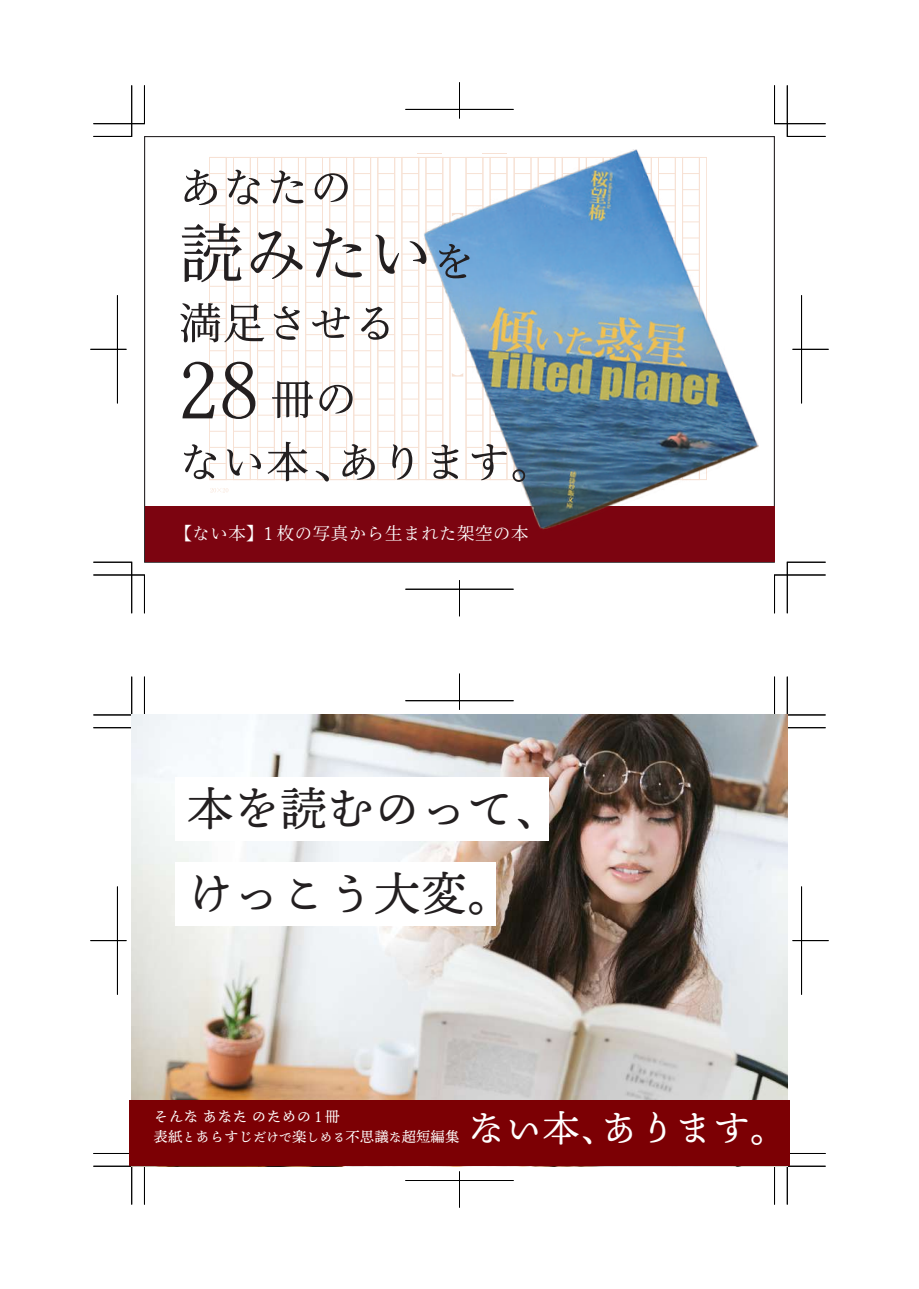
<style>
.page{position:relative;width:919px;height:1289px;background:#fff}
.page>*{position:absolute;margin:0;border:0;box-sizing:border-box;transform-origin:0 0}
.t1{font:46.8px/85.2px "Ten Mincho";color:#231f20}
.t2{font:37.2px "Ten Mincho";color:#fff}
.t3{font:18px "Gen Ei Koburi Min 6 R";color:#fff}
.t4{font:15px "Ten Mincho";color:#fff}
.t5{font:14.4px "Ten Mincho";color:#fff}
.s1{font-size:13.05px}
</style>
<div class="page">
<div style="left:144px;top:136px;width:630px;height:426px;background:#fff;border:1px solid #231f20"></div>
<svg style="left:93px;top:561px;width:52px;height:52px"></svg>
<svg style="left:93px;top:85px;width:52px;height:52px"></svg>
<svg style="left:774px;top:85px;width:52px;height:52px"></svg>
<svg style="left:774px;top:561px;width:52px;height:52px"></svg>
<hr style="left:90px;top:349px;width:36px;height:1px;background:#000">
<hr style="left:117px;top:295px;width:1px;height:108px;background:#000">
<hr style="left:792px;top:349px;width:36px;height:1px;background:#000">
<hr style="left:801px;top:295px;width:1px;height:108px;background:#000">
<hr style="left:405px;top:109px;width:108px;height:1px;background:#000">
<hr style="left:459px;top:82px;width:1px;height:36px;background:#000">
<hr style="left:405px;top:589px;width:108px;height:1px;background:#000">
<hr style="left:459px;top:580px;width:1px;height:36px;background:#000">
<svg style="left:93px;top:1153px;width:52px;height:51px"></svg>
<svg style="left:93px;top:676px;width:52px;height:52px"></svg>
<svg style="left:774px;top:676px;width:52px;height:52px"></svg>
<svg style="left:774px;top:1152px;width:52px;height:52px"></svg>
<hr style="left:90px;top:940px;width:36px;height:1px;background:#000">
<hr style="left:117px;top:886px;width:1px;height:108px;background:#000">
<hr style="left:792px;top:940px;width:36px;height:1px;background:#000">
<hr style="left:801px;top:886px;width:1px;height:108px;background:#000">
<hr style="left:405px;top:700px;width:108px;height:1px;background:#000">
<hr style="left:459px;top:673px;width:1px;height:36px;background:#000">
<hr style="left:405px;top:1180px;width:108px;height:1px;background:#000">
<hr style="left:459px;top:1171px;width:1px;height:36px;background:#000">
<img style="left:132px;top:715px;width:655px;height:451px">
<div style="left:175px;top:777px;width:373px;height:63px;background:#fff"></div>
<div style="left:175px;top:862px;width:320px;height:63px;background:#fff"></div>
<div style="left:129px;top:1100px;width:660px;height:65px;background:#7c0004"></div>
<svg style="left:402px;top:173px;width:16px;height:1px"></svg>
<svg style="left:402px;top:189px;width:16px;height:1px"></svg>
<svg style="left:402px;top:205px;width:16px;height:1px"></svg>
<svg style="left:402px;top:302px;width:16px;height:1px"></svg>
<svg style="left:402px;top:318px;width:16px;height:1px"></svg>
<svg style="left:402px;top:334px;width:16px;height:1px"></svg>
<svg style="left:402px;top:350px;width:16px;height:1px"></svg>
<svg style="left:402px;top:366px;width:16px;height:1px"></svg>
<svg style="left:402px;top:382px;width:16px;height:1px"></svg>
<svg style="left:402px;top:399px;width:16px;height:1px"></svg>
<svg style="left:402px;top:415px;width:16px;height:1px"></svg>
<svg style="left:402px;top:431px;width:16px;height:1px"></svg>
<svg style="left:378px;top:157px;width:16px;height:1px"></svg>
<svg style="left:378px;top:173px;width:16px;height:1px"></svg>
<svg style="left:378px;top:189px;width:16px;height:1px"></svg>
<svg style="left:378px;top:205px;width:16px;height:1px"></svg>
<svg style="left:378px;top:350px;width:16px;height:1px"></svg>
<svg style="left:378px;top:366px;width:16px;height:1px"></svg>
<svg style="left:378px;top:382px;width:16px;height:1px"></svg>
<svg style="left:378px;top:399px;width:16px;height:1px"></svg>
<svg style="left:378px;top:415px;width:16px;height:1px"></svg>
<svg style="left:378px;top:431px;width:16px;height:1px"></svg>
<svg style="left:354px;top:157px;width:16px;height:1px"></svg>
<svg style="left:354px;top:173px;width:16px;height:1px"></svg>
<svg style="left:354px;top:189px;width:16px;height:1px"></svg>
<svg style="left:354px;top:205px;width:16px;height:1px"></svg>
<svg style="left:354px;top:350px;width:16px;height:1px"></svg>
<svg style="left:354px;top:431px;width:16px;height:1px"></svg>
<svg style="left:330px;top:157px;width:16px;height:1px"></svg>
<svg style="left:330px;top:350px;width:16px;height:1px"></svg>
<svg style="left:330px;top:431px;width:16px;height:1px"></svg>
<svg style="left:306px;top:157px;width:16px;height:1px"></svg>
<svg style="left:306px;top:350px;width:16px;height:1px"></svg>
<svg style="left:306px;top:431px;width:16px;height:1px"></svg>
<svg style="left:282px;top:157px;width:16px;height:1px"></svg>
<svg style="left:282px;top:350px;width:16px;height:1px"></svg>
<svg style="left:282px;top:431px;width:16px;height:1px"></svg>
<svg style="left:258px;top:157px;width:16px;height:1px"></svg>
<svg style="left:258px;top:350px;width:16px;height:1px"></svg>
<svg style="left:258px;top:431px;width:16px;height:1px"></svg>
<svg style="left:234px;top:157px;width:16px;height:1px"></svg>
<svg style="left:234px;top:350px;width:16px;height:1px"></svg>
<svg style="left:234px;top:431px;width:16px;height:1px"></svg>
<svg style="left:209px;top:157px;width:17px;height:1px"></svg>
<svg style="left:209px;top:350px;width:17px;height:1px"></svg>
<svg style="left:209px;top:431px;width:17px;height:1px"></svg>
<svg style="left:402px;top:153px;width:16px;height:5px"></svg>
<svg style="left:210px;top:488px;width:18px;height:4px"></svg>
<div style="left:145px;top:507px;width:629px;height:55px;background:#7c0410"></div>
<img style="left:418px;top:149px;width:346px;height:381px">
<svg style="left:184px;top:169px;width:164px;height:37px"></svg>
<svg style="left:182px;top:221px;width:261px;height:66px"></svg>
<svg style="left:439px;top:238px;width:44px;height:40px;background:#6491ba"></svg>
<svg style="left:180px;top:302px;width:214px;height:40px"></svg>
<svg style="left:182px;top:361px;width:188px;height:58px"></svg>
<svg style="left:184px;top:442px;width:234px;height:39px"></svg>
<svg style="left:426px;top:444px;width:32px;height:36px"></svg>
<svg style="left:466px;top:444px;width:65px;height:38px"></svg>
<p class="t3" style="left:174px;top:524px;width:356px">【ない本】1 枚の写真から生まれた架空の本</p>
<h1 class="t1" style="left:187px;top:767px;width:376px">本を読むのって、けっこう大変。</h1>
<p class="t4" style="left:153px;top:1108px;width:188px">そんな あなた のための 1 冊</p>
<p class="t5" style="left:153px;top:1128px;width:307px">表紙<span class="s1">と</span>あらすじ<span class="s1">だけで</span>楽<span class="s1">しめる</span>不思議<span class="s1">な</span>超短編集</p>
<h2 class="t2" style="left:468px;top:1107px;width:321px">ない本、あります。</h2>
</div>
